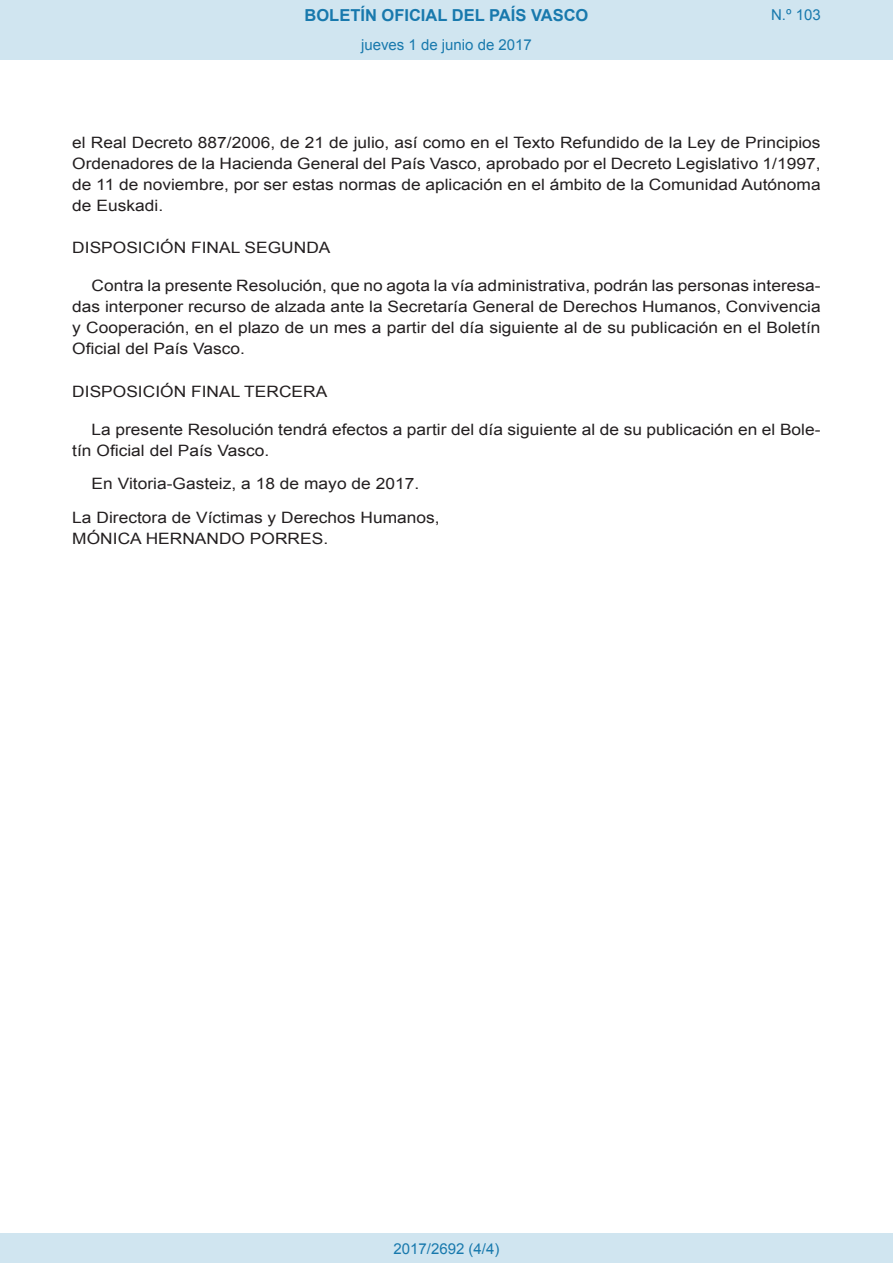
<style>
.page{position:relative;width:893px;height:1263px;background:#fff}
.page>*{position:absolute;margin:0;border:0;box-sizing:border-box;transform-origin:0 0}
.t1{font:700 16.5px "Arial";color:#1879ad}
.BOPVDetalle{font:15.6px/21px "Arial";color:#231f20;text-align:justify;scale:1.11 1}
.BOPVDisposicion{font:15.6px "Arial";color:#231f20;scale:1.11 1}
.BOPVFirmaPuesto{font:15.6px "Arial";color:#231f20;scale:1.11 1}
.BOPVFirmaLugFec{font:15.6px "Arial";color:#231f20;scale:1.11 1}
.BOPVFirmaNombre{font:15.6px "Arial";color:#231f20;scale:1.11 1}
.Paginacion_Centro{font:15px "Arial";color:#1879ad}
</style>
<div class="page">
<div style="left:0;top:0;width:893px;height:60px;background:#d0e5f0"></div>
<div style="left:0;top:1233px;width:893px;height:30px;background:#d0e5f0"></div>
<p class="t1" style="left:305px;top:4px;width:285px">BOLETÍN OFICIAL DEL PAÍS VASCO</p>
<p class="Paginacion_Centro" style="left:361px;top:35px;width:172px">jueves 1 de junio de 2017</p>
<p class="Paginacion_Centro" style="left:771px;top:5px;width:51px">N.º 103</p>
<p class="BOPVDetalle" style="left:72px;top:132px;width:676px">el Real Decreto 887/2006, de 21 de julio, así como en el Texto Refundido de la Ley de Principios Ordenadores de la Hacienda General del País Vasco, aprobado por el Decreto Legislativo 1/1997, de 11 de noviembre, por ser estas normas de aplicación en el ámbito de la Comunidad Autónoma de Euskadi.</p>
<p class="BOPVDisposicion" style="left:72px;top:238px;width:234px">DISPOSICIÓN FINAL SEGUNDA</p>
<p class="BOPVDetalle" style="left:72px;top:276px;width:676px;text-indent:19px">Contra la presente Resolución, que no agota la vía administrativa, podrán las personas interesa&shy;das interponer recurso de alzada ante la Secretaría General de Derechos Humanos, Convivencia y Cooperación, en el plazo de un mes a partir del día siguiente al de su publicación en el Boletín Oficial del País Vasco.</p>
<p class="BOPVDisposicion" style="left:72px;top:381px;width:231px">DISPOSICIÓN FINAL TERCERA</p>
<p class="BOPVDetalle" style="left:72px;top:419px;width:676px;text-indent:19px">La presente Resolución tendrá efectos a partir del día siguiente al de su publicación en el Bole&shy;tín Oficial del País Vasco.</p>
<p class="BOPVFirmaLugFec" style="left:92px;top:474px;width:297px">En Vitoria-Gasteiz, a 18 de mayo de 2017.</p>
<p class="BOPVFirmaPuesto" style="left:72px;top:507px;width:332px">La Directora de Víctimas y Derechos Humanos,</p>
<p class="BOPVFirmaNombre" style="left:72px;top:528px;width:232px">MÓNICA HERNANDO PORRES.</p>
<p class="Paginacion_Centro" style="left:393px;top:1238px;width:107px">2017/2692 (4/4)</p>
</div>
